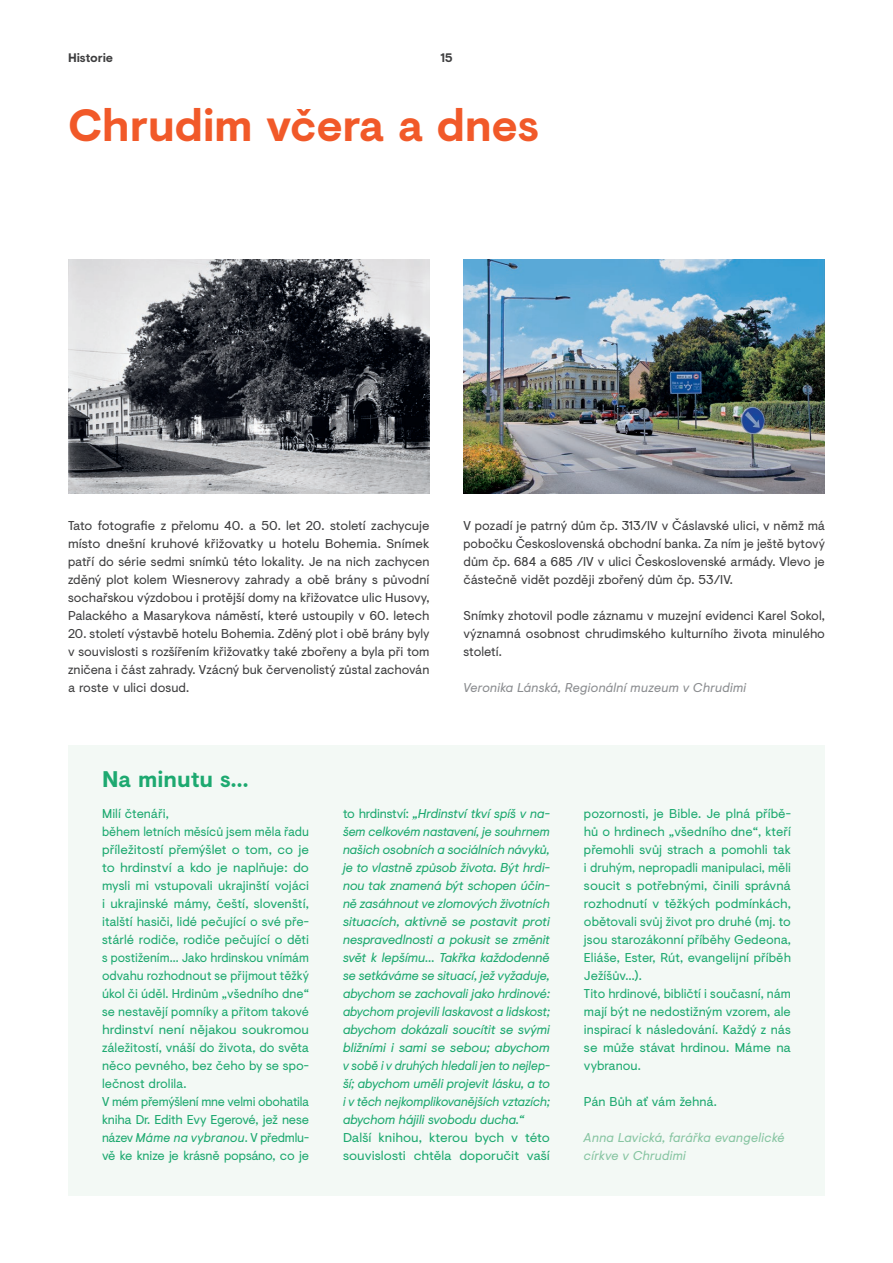
<style>
.page{position:relative;width:893px;height:1263px;background:#fff}
.page>*{position:absolute;margin:0;border:0;box-sizing:border-box;transform-origin:0 0}
.t1{font:700 45px "Visuelt";letter-spacing:-.01em;color:#f15929}
.t2{font:700 22.5px "Visuelt";color:#1da970}
.t3{font:12.75px/18px "Visuelt";color:#1da970}
.t4{font:12.75px/18px "Visuelt";color:#3e3e3f;text-align:justify}
.t5{font:italic 12.75px/18px "Visuelt";letter-spacing:-.015em;color:#1da970;text-align:justify}
.t6{font:12.75px/18px "Visuelt";color:#1da970;scale:1.05 1}
.t7{font:italic 12.75px/18px "Visuelt";letter-spacing:.01em;color:#87c5a2}
.t8{font:italic 12.75px "Visuelt";letter-spacing:.01em;color:#8b8d90}
.t9{font:700 12.3px "Visuelt";letter-spacing:-.01em;color:#3e3e3f}
.s1{font-style:italic}
.s2{font-style:normal}
</style>
<div class="page">
<img style="left:68px;top:260px;width:361px;height:233px">
<img style="left:463px;top:260px;width:362px;height:233px">
<div style="left:68px;top:746px;width:757px;height:450px;background:#f3f9f5"></div>
<p class="t9" style="left:68px;top:49px;width:47px">Historie</p>
<p class="t9" style="left:440px;top:49px;width:14px">15</p>
<h1 class="t1" style="left:68px;top:92px;width:473px">Chrudim včera a dnes</h1>
<p class="t4" style="left:68px;top:516px;width:363px">Tato fotografie z přelomu 40. a 50. let 20. století zachycuje místo dnešní kruhové křižovatky u hotelu Bohemia. Snímek patří do série sedmi snímků této lokality. Je na nich zachycen zděný plot kolem Wiesnerovy zahrady a obě brány s původní sochařskou výzdobou i protější domy na křižovatce ulic Husovy, Palackého a Masarykova náměstí, které ustoupily v 60. letech</p>
<p class="t4" style="left:68px;top:624px;width:363px">20. století výstavbě hotelu Bohemia. Zděný plot i obě brány byly v souvislosti s rozšířením křižovatky také zbořeny a byla při tom zničena i část zahrady. Vzácný buk červenolistý zůstal zachován a roste v ulici dosud.</p>
<p class="t4" style="left:463px;top:516px;width:363px">V pozadí je patrný dům čp. 313/IV v Čáslavské ulici, v němž má pobočku Československá obchodní banka. Za ním je ještě bytový dům čp. 684 a 685 /IV v ulici Československé armády. Vlevo je částečně vidět později zbořený dům čp. 53/IV.</p>
<p class="t4" style="left:463px;top:606px;width:363px">Snímky zhotovil podle záznamu v muzejní evidenci Karel Sokol, významná osobnost chrudimského kulturního života minulého století.</p>
<p class="t8" style="left:463px;top:678px;width:284px">Veronika Lánská, Regionální muzeum v Chrudimi</p>
<h2 class="t2" style="left:102px;top:763px;width:148px">Na minutu s...</h2>
<p class="t3" style="left:102px;top:804px;width:208px">Milí čtenáři,<br>během letních měsíců jsem měla řadu příležitostí přemýšlet o tom, co je to hrdinství a kdo je naplňuje: do mysli mi vstupovali ukrajinští vojáci i ukrajinské mámy, čeští, slovenští, italští hasiči, lidé pečující o své pře&shy;stárlé rodiče, rodiče pečující o děti s postižením… Jako hrdinskou vnímám odvahu rozhodnout se přijmout těžký úkol či úděl. Hrdinům „všedního dne“ se nestavějí pomníky a přitom takové hrdinství není nějakou soukromou záležitostí, vnáší do života, do světa něco pevného, bez čeho by se spo&shy;lečnost drolila.<br>V mém přemýšlení mne velmi obohatila kniha Dr. Edith Evy Egerové, jež nese název <span class="s1">Máme na vybranou</span>. V předmlu&shy;vě ke knize je krásně popsáno, co je</p>
<p class="t5" style="left:343px;top:804px;width:208px"><span class="s2">to hrdinství:</span> „Hrdinství tkví spíš v na&shy;šem celkovém nastavení, je souhrnem našich osobních a sociálních návyků, je to vlastně způsob života. Být hrdi&shy;nou tak znamená být schopen účin&shy;ně zasáhnout ve zlomových životních situacích, aktivně se postavit proti nespravedlnosti a pokusit se změnit svět k lepšímu… Takřka každodenně se setkáváme se situací, jež vyžaduje, abychom se zachovali jako hrdinové: abychom projevili laskavost a lidskost; abychom dokázali soucítit se svými bližními i sami se sebou; abychom v sobě i v druhých hledali jen to nejlep&shy;ší; abychom uměli projevit lásku, a to i v těch nejkomplikovanějších vztazích; abychom hájili svobodu ducha.“</p>
<p class="t6" style="left:343px;top:1128px;width:199px">Další knihou, kterou bych v této souvislosti chtěla doporučit vaší</p>
<p class="t3" style="left:584px;top:804px;width:208px">pozornosti, je Bible. Je plná příbě&shy;hů o hrdinech „všedního dne“, kteří přemohli svůj strach a pomohli tak i druhým, nepropadli manipulaci, měli soucit s potřebnými, činili správná rozhodnutí v těžkých podmínkách, obětovali svůj život pro druhé (mj. to jsou starozákonní příběhy Gedeona, Eliáše, Ester, Rút, evangelijní příběh Ježíšův…).<br>Tito hrdinové, bibličtí i současní, nám mají být ne nedostižným vzorem, ale inspirací k následování. Každý z nás se může stávat hrdinou. Máme na vybranou.</p>
<p class="t3" style="left:584px;top:1092px;width:134px">Pán Bůh ať vám žehná.</p>
<p class="t7" style="left:584px;top:1128px;width:202px">Anna Lavická, farářka evangelické církve v Chrudimi</p>
</div>
